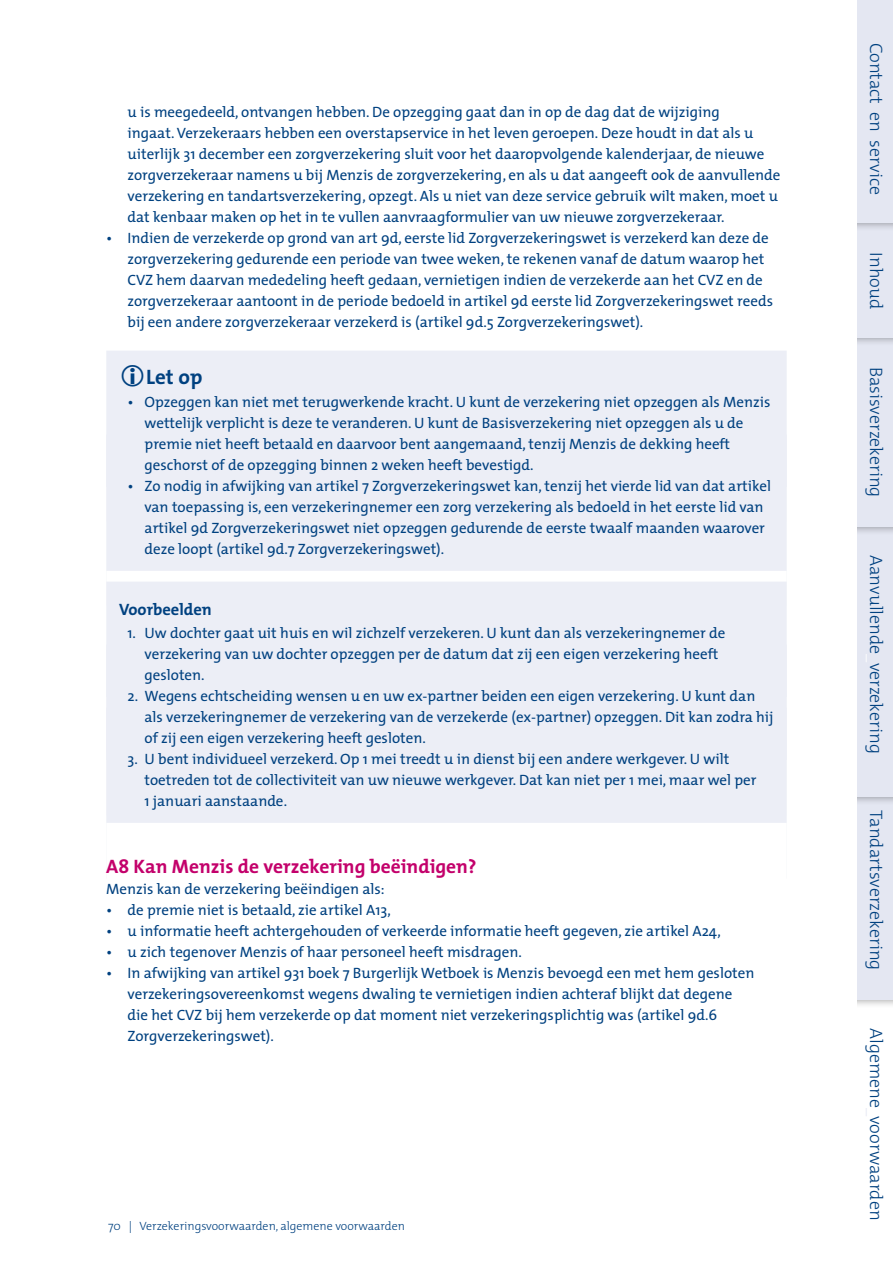
<style>
.page{position:relative;width:893px;height:1263px;background:#fff}
.page>*{position:absolute;margin:0;border:0;box-sizing:border-box;transform-origin:0 0}
.t1{font:700 21px "The Mix";color:#004180}
.t2{font:700 19.5px "The Mix";color:#c3006b}
.t3{font:300 18px "The Mix";color:#004180}
.t4{font:700 16.5px "The Mix";color:#004180}
.t5{font:15px/21px "The Mix";color:#004180}
.t6{font:300 12px "The Mix";color:#004180}
.s1{font-size:16.5px;color:#e4e7f2}
.s2{font-size:16.5px;color:#fff}
</style>
<div class="page">
<div style="left:106px;top:351px;width:681px;height:171px;background:#eceef6"></div>
<div style="left:106px;top:435px;width:681px;height:171px;background:#eceef6"></div>
<div style="left:106px;top:571px;width:681px;height:150px;background:#fff"></div>
<div style="left:106px;top:582px;width:681px;height:171px;background:#eceef6"></div>
<div style="left:106px;top:708px;width:681px;height:171px;background:#eceef6"></div>
<div style="left:106px;top:823px;width:681px;height:150px;background:#fff"></div>
<div style="left:837px;top:763px;width:56px;height:246px;background:#000;opacity:.4"></div>
<div style="left:845px;top:770px;width:48px;height:230px;background:#e4e7f2"></div>
<div style="left:845px;top:486px;width:48px;height:310px;background:#e4e7f2"></div>
<div style="left:837px;top:330px;width:56px;height:205px;background:#000;opacity:.4"></div>
<div style="left:845px;top:338px;width:48px;height:188px;background:#e4e7f2"></div>
<div style="left:837px;top:196px;width:56px;height:150px;background:#000;opacity:.4"></div>
<div style="left:845px;top:203px;width:48px;height:135px;background:#e4e7f2"></div>
<div style="left:837px;top:0;width:56px;height:231px;background:#000;opacity:.4"></div>
<div style="left:845px;top:0;width:48px;height:222px;background:#e4e7f2"></div>
<div style="left:829px;top:0;width:28px;height:1263px;background:#fff"></div>
<p class="t5" style="left:128px;top:101px;width:654px">u is meegedeeld, ontvangen hebben. De opzegging gaat dan in op de dag dat de wijziging<br>ingaat. Verzekeraars hebben een overstapservice in het leven geroepen. Deze houdt in dat als u uiterlijk 31 december een zorgverzekering sluit voor het daaropvolgende kalenderjaar, de nieuwe zorgverzekeraar namens u bij Menzis de zorgverzekering, en als u dat aangeeft ook de aanvullende verzekering en tandartsverzekering, opzegt. Als u niet van deze service gebruik wilt maken, moet u dat kenbaar maken op het in te vullen aanvraagformulier van uw nieuwe zorgverzekeraar.</p>
<p class="t5" style="left:128px;top:227px;width:647px;text-indent:-21px">• Indien de verzekerde op grond van art 9d, eerste lid Zorgverzekeringswet is verzekerd kan deze de zorgverzekering gedurende een periode van twee weken, te rekenen vanaf de datum waarop het CVZ hem daarvan mededeling heeft gedaan, vernietigen indien de verzekerde aan het CVZ en de zorgverzekeraar aantoont in de periode bedoeld in artikel 9d eerste lid Zorgverzekeringswet reeds bij een andere zorgverzekeraar verzekerd is (artikel 9d.5 Zorgverzekeringswet).</p>
<h1 class="t1" style="left:146px;top:359px;width:58px">Let op</h1>
<p class="t5" style="left:145px;top:390px;width:627px;text-indent:-17px">• Opzeggen kan niet met terugwerkende kracht. U kunt de verzekering niet opzeggen als Menzis wettelijk verplicht is deze te veranderen. U kunt de Basisverzekering niet opzeggen als u de premie niet heeft betaald en daarvoor bent aangemaand, tenzij Menzis de dekking heeft geschorst of de opzegging binnen 2 weken heeft bevestigd.</p>
<p class="t5" style="left:145px;top:474px;width:628px;text-indent:-17px">• Zo nodig in afwijking van artikel 7 Zorgverzekeringswet kan, tenzij het vierde lid van dat artikel van toepassing is, een verzekeringnemer een zorg verzekering als bedoeld in het eerste lid van artikel 9d Zorgverzekeringswet niet opzeggen gedurende de eerste twaalf maanden waarover deze loopt (artikel 9d.7 Zorgverzekeringswet).</p>
<p class="t4" style="left:119px;top:596px;width:94px">Voorbeelden</p>
<p class="t5" style="left:145px;top:621px;width:582px;text-indent:-17px">1. Uw dochter gaat uit huis en wil zichzelf verzekeren. U kunt dan als verzekeringnemer de verzekering van uw dochter opzeggen per de datum dat zij een eigen verzekering heeft gesloten.</p>
<p class="t5" style="left:145px;top:684px;width:630px;text-indent:-17px">2. Wegens echtscheiding wensen u en uw ex-partner beiden een eigen verzekering. U kunt dan als verzekeringnemer de verzekering van de verzekerde (ex-partner) opzeggen. Dit kan zodra hij of zij een eigen verzekering heeft gesloten.</p>
<p class="t5" style="left:145px;top:747px;width:613px;text-indent:-17px">3. U bent individueel verzekerd. Op 1 mei treedt u in dienst bij een andere werkgever. U wilt toetreden tot de collectiviteit van uw nieuwe werkgever. Dat kan niet per 1 mei, maar wel per<br>1 januari aanstaande.</p>
<h2 class="t2" style="left:106px;top:850px;width:372px">A8 Kan Menzis de verzekering beëindigen?</h2>
<p class="t5" style="left:106px;top:878px;width:280px">Menzis kan de verzekering beëindigen als:</p>
<p class="t5" style="left:106px;top:899px;width:286px">• de premie niet is betaald, zie artikel A13,</p>
<p class="t5" style="left:106px;top:920px;width:616px">• u informatie heeft achtergehouden of verkeerde informatie heeft gegeven, zie artikel A24,</p>
<p class="t5" style="left:106px;top:941px;width:417px">• u zich tegenover Menzis of haar personeel heeft misdragen.</p>
<p class="t5" style="left:128px;top:962px;width:628px;text-indent:-21px">• In afwijking van artikel 931 boek 7 Burgerlijk Wetboek is Menzis bevoegd een met hem gesloten verzekeringsovereenkomst wegens dwaling te vernietigen indien achteraf blijkt dat degene die het CVZ bij hem verzekerde op dat moment niet verzekeringsplichtig was (artikel 9d.6<br>Zorgverzekeringswet).</p>
<p class="t6" style="left:108px;top:1216px;width:298px">70 | Verzekeringsvoorwaarden, algemene voorwaarden</p>
<p class="t3" style="left:891px;top:43px;width:154px;rotate:90deg">Contact<span class="s1">_</span>en<span class="s1">_</span>service</p>
<p class="t3" style="left:891px;top:252px;width:58px;rotate:90deg">Inhoud</p>
<p class="t3" style="left:891px;top:367px;width:132px;rotate:90deg">Basisverzekering</p>
<p class="t3" style="left:891px;top:555px;width:200px;rotate:90deg">Aanvullende<span class="s2">_</span>verzekering</p>
<p class="t3" style="left:891px;top:810px;width:161px;rotate:90deg">Tandartsverzekering</p>
<p class="t3" style="left:891px;top:1028px;width:194px;rotate:90deg">Algemene<span class="s1">_</span>voorwaarden</p>
</div>
